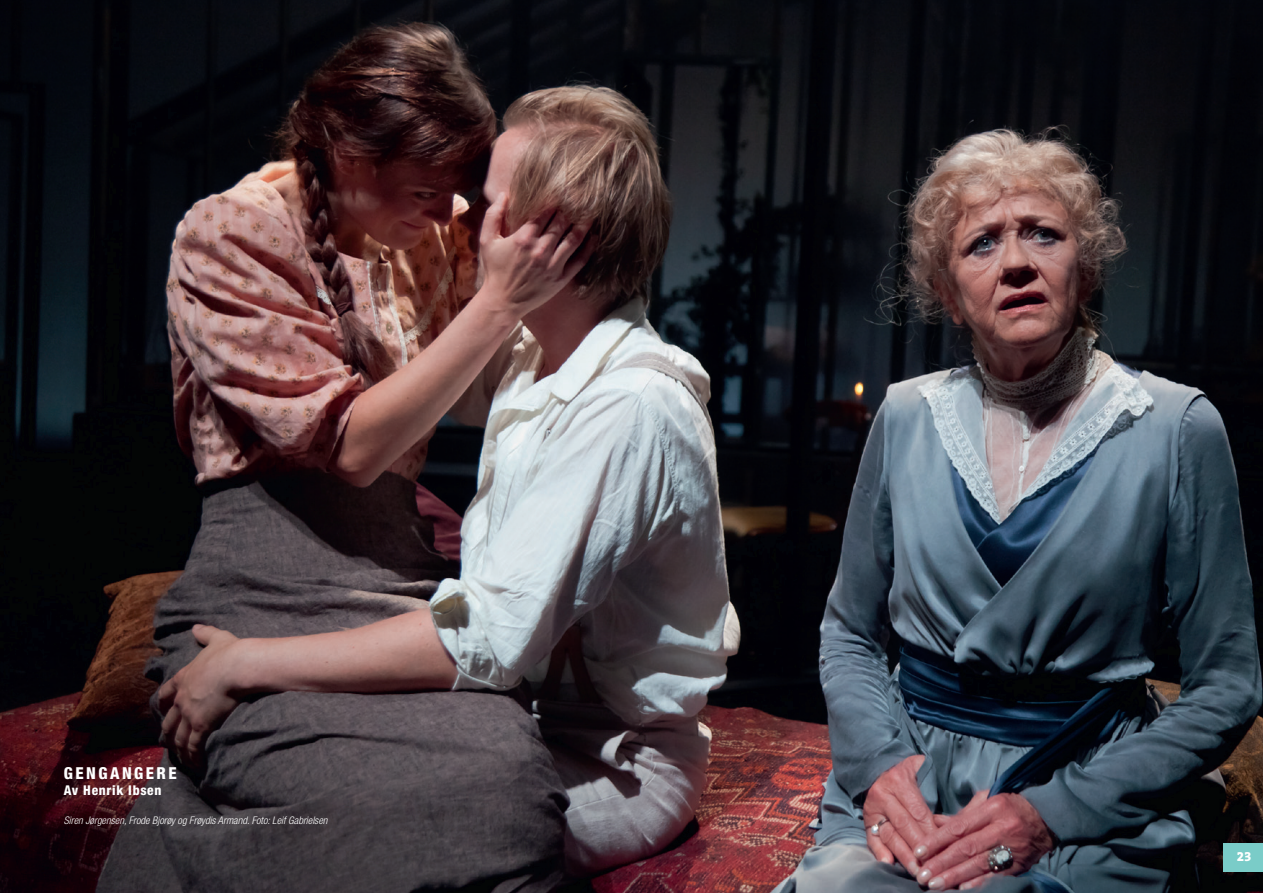
<style>
.page{position:relative;width:1263px;height:893px;background:#fff}
.page>*{position:absolute;margin:0;border:0;box-sizing:border-box;transform-origin:0 0}
.t1{font:800 condensed 16.5px "Helvetica Neue";letter-spacing:.15em;color:#fff}
.t2{font:800 condensed 13.5px "Helvetica Neue";letter-spacing:.05em;color:#fff}
.t3{font:800 13.5px "The Serif B8";color:#fff}
.t4{font:italic 300 condensed 10.5px "Helvetica Neue";color:#fff}
</style>
<div class="page">
<img style="left:0;top:0;width:1263px;height:893px">
<div style="left:1224px;top:843px;width:39px;height:28px;background:#7accc8"></div>
<h1 class="t1" style="left:64px;top:763px;width:115px">GENGANGERE</h1>
<p class="t2" style="left:64px;top:782px;width:99px">Av Henrik Ibsen</p>
<p class="t4" style="left:64px;top:814px;width:265px">Siren Jørgensen, Frode Bjorøy og Frøydis Armand. Foto: Leif Gabrielsen</p>
<p class="t3" style="left:1237px;top:849px;width:16px">23</p>
</div>
